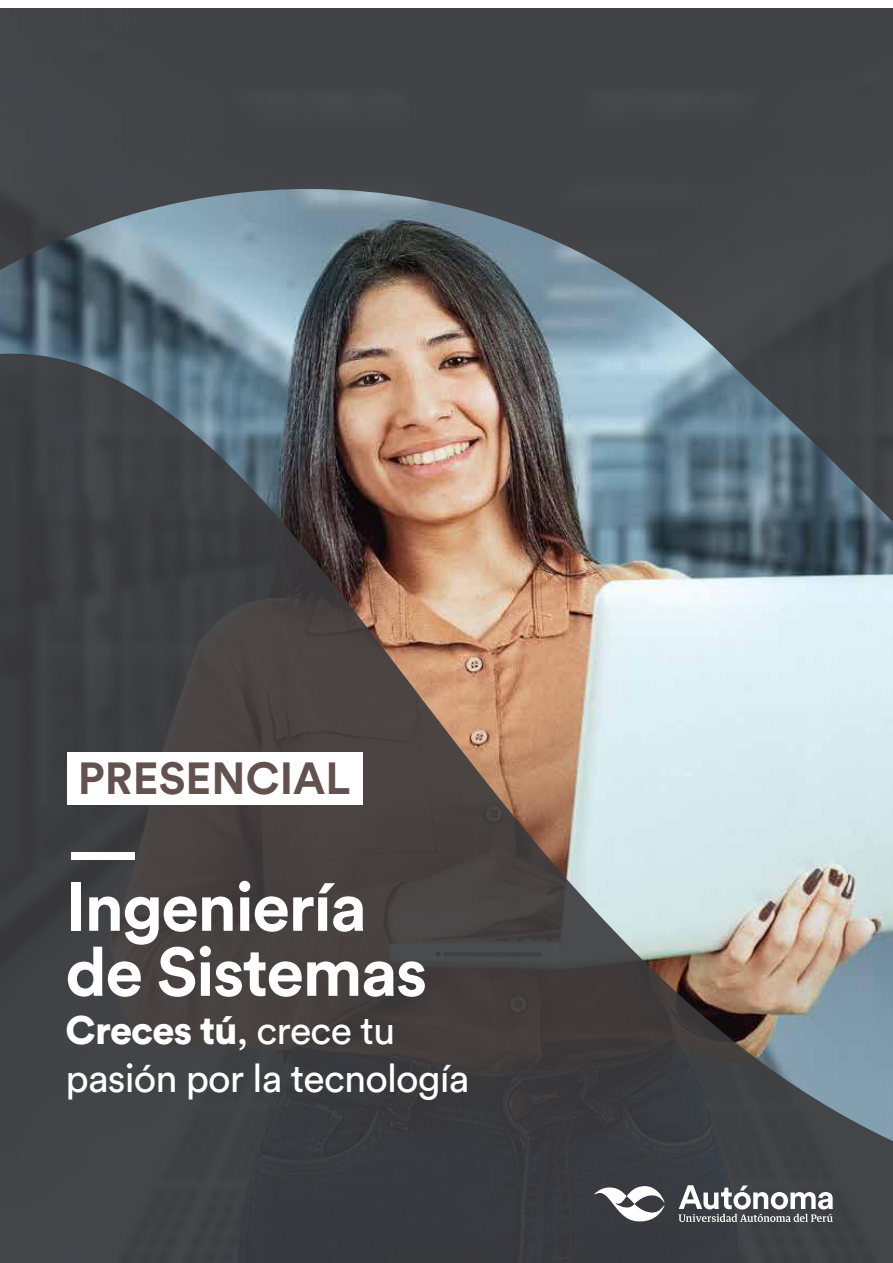
<style>
.page{position:relative;width:893px;height:1263px;background:#414347}
.page>*{position:absolute;margin:0;border:0;box-sizing:border-box;transform-origin:0 0}
.t1{font:700 67.95px/64.9px "Circular Std";letter-spacing:-.025em;color:#fff}
.t2{font:700 44.55px "Circular Std";color:#62514e}
.t3{font:39.45px/47.8px "Circular Std";letter-spacing:-.02em;color:#fff}
.s1{font-weight:900}
</style>
<div class="page">
<svg style="left:594px;top:1186px;width:70px;height:37px"></svg>
<svg style="left:678px;top:1185px;width:155px;height:37px"></svg>
<img style="left:1px;top:189px;width:892px;height:952px">
<div style="left:71px;top:852px;width:64px;height:8px;background:#fff"></div>
<div style="left:0;top:0;width:893px;height:8px;background:#fff"></div>
<hr style="left:0;top:0;width:1px;height:1263px;background:#3c3b3d">
<p class="t2" style="left:78px;top:749px;width:274px">PRESENCIAL</p>
<h1 class="t1" style="left:66px;top:873px;width:363px">Ingeniería de Sistemas</h1>
<p class="t3" style="left:66px;top:1005px;width:405px"><span class="s1">Creces tú</span>, crece tu pasión por la tecnología</p>
</div>
